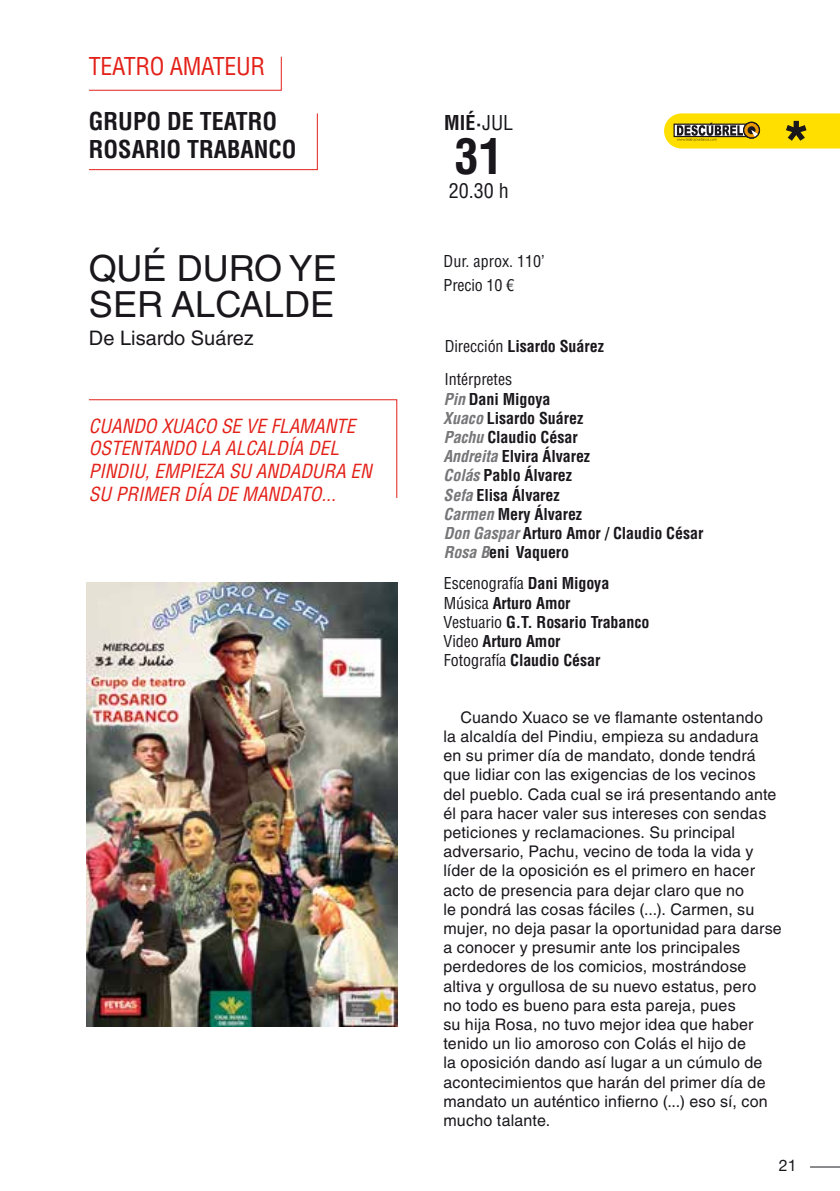
<style>
.page{position:relative;width:840px;height:1191px;background:#fff}
.page>*{position:absolute;margin:0;border:0;box-sizing:border-box;transform-origin:0 0}
.t1{font:700 condensed 48px "Helvetica LT Std";color:#1a171c}
.t2{font:36px "Helvetica LT Std";color:#1a171c}
.t3{font:700 condensed 24px/28px "Helvetica LT Std";color:#1a171c}
.t4{font:condensed 24px "Helvetica LT Std";letter-spacing:-.015em;color:#e32119}
.t5{font:20px "Helvetica LT Std";color:#1a171c}
.t6{font:700 condensed 20px "Helvetica LT Std";color:#1a171c}
.t7{font:condensed 20px "Helvetica LT Std";color:#1a171c}
.t8{font:italic condensed 19px/22.8px "Helvetica LT Std";color:#e32119}
.t9{font:16px/19.2px "Helvetica LT Std";letter-spacing:.015em;color:#1a171c}
.t10{font:700 condensed 16px/19.2px "Helvetica LT Std";letter-spacing:-.005em;color:#1a171c}
.t11{font:condensed 16px "Helvetica LT Std";color:#1a171c}
.t12{font:16px "Helvetica Neue";color:#1a171c}
.s1{font-weight:400}
.s2{font-style:italic;color:#767679}
</style>
<div class="page">
<img style="left:86px;top:582px;width:311px;height:444px">
<svg style="left:664px;top:113px;width:175px;height:35px;background:#dac11c"></svg>
<hr style="left:809px;top:1166px;width:30px;height:1px;background:#1a171c">
<svg style="left:89px;top:113px;width:229px;height:58px"></svg>
<svg style="left:89px;top:56px;width:193px;height:35px"></svg>
<svg style="left:89px;top:399px;width:308px;height:99px"></svg>
<h3 class="t4" style="left:89px;top:51px;width:178px">TEATRO AMATEUR</h3>
<h3 class="t3" style="left:89px;top:107px;width:209px">GRUPO DE TEATRO<br>ROSARIO TRABANCO</h3>
<h2 class="t2" style="left:89px;top:247px;width:249px">QUÉ DURO YE</h2>
<h2 class="t2" style="left:89px;top:283px;width:246px">SER ALCALDE</h2>
<p class="t5" style="left:89px;top:326px;width:166px">De Lisardo Suárez</p>
<p class="t8" style="left:89px;top:414px;width:284px">CUANDO XUACO SE VE FLAMANTE<br>OSTENTANDO LA ALCALDÍA DEL<br>PINDIU, EMPIEZA SU ANDADURA EN<br>SU PRIMER DÍA DE MANDATO...</p>
<p class="t6" style="left:444px;top:110px;width:70px">MIÉ·<span class="s1">JUL</span></p>
<h1 class="t1" style="left:454px;top:126px;width:49px">31</h1>
<p class="t7" style="left:448px;top:178px;width:61px">20.30 h</p>
<p class="t11" style="left:443px;top:251px;width:103px">Dur. aprox. 110’</p>
<p class="t11" style="left:443px;top:275px;width:72px">Precio 10 €</p>
<p class="t10" style="left:444px;top:336px;width:161px"><span class="s1">Dirección</span> Lisardo Suárez</p>
<p class="t10" style="left:443px;top:370px;width:261px"><span class="s1">Intérpretes<br></span><span class="s2">Pin</span> Dani Migoya<br><span class="s2">Xuaco</span> Lisardo Suárez<br><span class="s2">Pachu</span> Claudio César<br><span class="s2">Andreita</span> Elvira Álvarez<br><span class="s2">Colás</span> Pablo Álvarez<br><span class="s2">Sefa</span> Elisa Álvarez<br><span class="s2">Carmen</span> Mery Álvarez<br><span class="s2">Don Gaspar</span> Arturo Amor / Claudio César<br><span class="s2">Rosa B</span>eni Vaquero</p>
<p class="t10" style="left:443px;top:574px;width:207px"><span class="s1">Escenografía</span> Dani Migoya<br><span class="s1">Música</span> Arturo Amor<br><span class="s1">Vestuario</span> G.T. Rosario Trabanco<br><span class="s1">Video</span> Arturo Amor<br><span class="s1">Fotografía</span> Claudio César</p>
<p class="t9" style="left:443px;top:707px;width:340px;text-indent:17px">Cuando Xuaco se ve flamante ostentando<br>la alcaldía del Pindiu, empieza su andadura<br>en su primer día de mandato, donde tendrá que lidiar con las exigencias de los vecinos<br>del pueblo. Cada cual se irá presentando ante él para hacer valer sus intereses con sendas peticiones y reclamaciones. Su principal adversario, Pachu, vecino de toda la vida y líder de la oposición es el primero en hacer acto de presencia para dejar claro que no<br>le pondrá las cosas fáciles (...). Carmen, su mujer, no deja pasar la oportunidad para darse a conocer y presumir ante los principales perdedores de los comicios, mostrándose altiva y orgullosa de su nuevo estatus, pero<br>no todo es bueno para esta pareja, pues<br>su hija Rosa, no tuvo mejor idea que haber tenido un lio amoroso con Colás el hijo de<br>la oposición dando así lugar a un cúmulo de acontecimientos que harán del primer día de mandato un auténtico infierno (...) eso sí, con mucho talante.</p>
<p class="t12" style="left:778px;top:1154px;width:19px">21</p>
</div>
